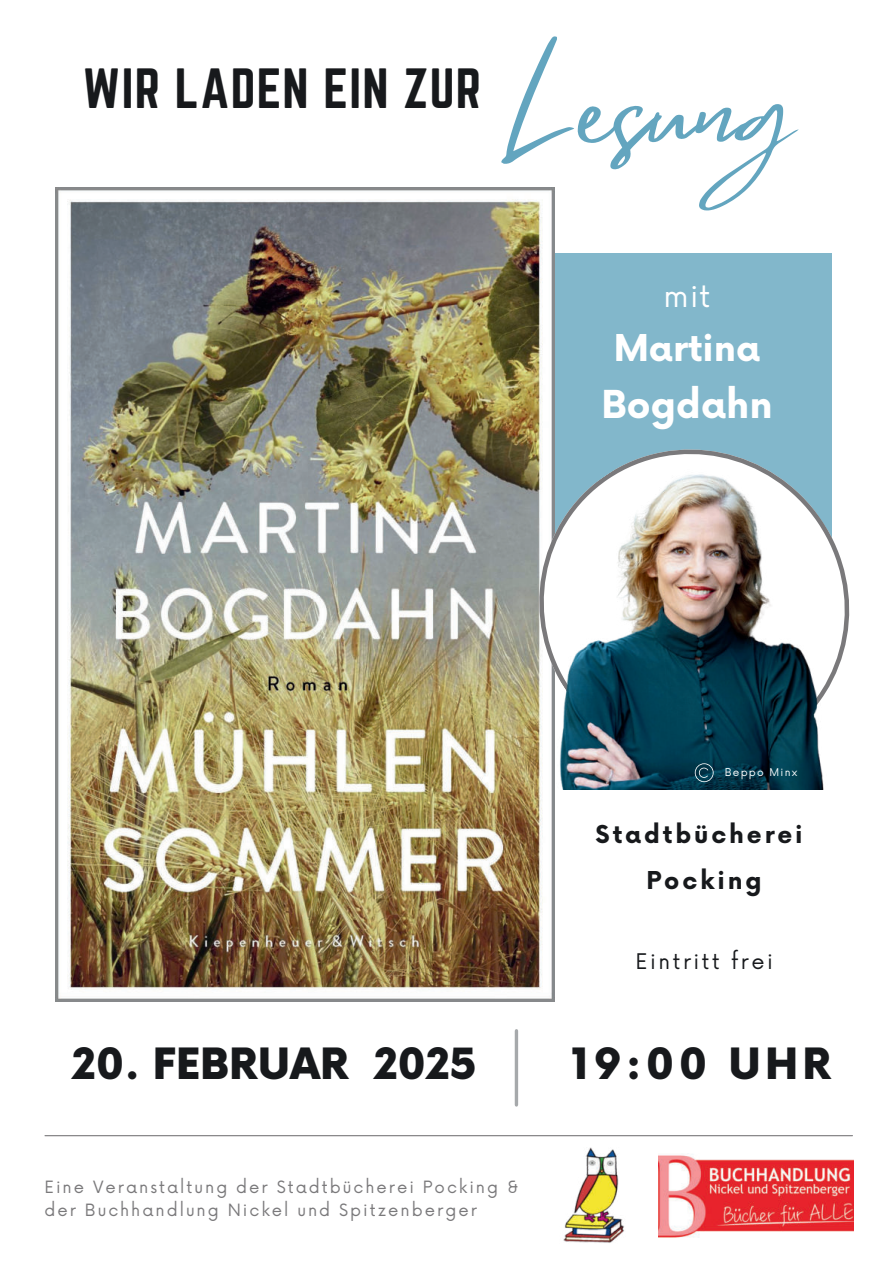
<style>
.page{position:relative;width:894px;height:1264px;background:#fff}
.page>*{position:absolute;margin:0;border:0;box-sizing:border-box;transform-origin:0 0}
.t1{font:111px "Mistrully";color:#63a5bf}
.t2{font:49.5px "Norwester";letter-spacing:.025em;color:#17191c}
.t3{font:900 42px "Now";color:#17191c}
.t4{font:900 42px "Now";letter-spacing:.1em;color:#17191c}
.t5{font:700 37.5px "Now";color:#fff}
.t6{font:700 36px "Now";color:#fff}
.t7{font:30px "Now";color:#fff}
.t8{font:700 24px/46.2px "Now";letter-spacing:.12em;color:#17191c;text-align:center}
.t9{font:21px "Now";letter-spacing:.12em;color:#17191c}
.t10{font:16.5px/22.5px "Now";letter-spacing:.12em;color:#7a797b}
.t11{font:10.5px "Now";letter-spacing:.12em;color:#fff}
</style>
<div class="page">
<div style="left:542px;top:253px;width:289px;height:335px;background:#82b7cb"></div>
<img style="left:55px;top:187px;width:499px;height:814px">
<svg style="left:514px;top:1030px;width:4px;height:74px"></svg>
<img style="left:563px;top:1147px;width:61px;height:96px">
<svg style="left:518px;top:428px;width:314px;height:356px"></svg>
<img style="left:520px;top:441px;width:330px;height:348px">
<img style="left:658px;top:1153px;width:194px;height:85px">
<hr style="left:45px;top:1135px;width:807px;height:1px;background:#7a797b">
<svg style="left:694px;top:763px;width:19px;height:19px"></svg>
<h2 class="t2" style="left:83px;top:65px;width:399px">WIR LADEN EIN ZUR</h2>
<h1 class="t1" style="left:504px;top:39px;width:290px">Lesung</h1>
<h3 class="t7" style="left:663px;top:272px;width:48px">mit</h3>
<h3 class="t6" style="left:613px;top:321px;width:148px">Martina</h3>
<h3 class="t5" style="left:601px;top:377px;width:173px">Bogdahn</h3>
<p class="t11" style="left:724px;top:763px;width:74px">Beppo Minx</p>
<h3 class="t8" style="left:595px;top:810px;width:209px">Stadtbücherei<br>Pocking</h3>
<p class="t9" style="left:635px;top:944px;width:139px">Eintritt frei</p>
<h3 class="t3" style="left:72px;top:1033px;width:406px">20KgFEBRUARgg2025</h3>
<h3 class="t4" style="left:571px;top:1033px;width:261px">19E00gUHR</h3>
<p class="t10" style="left:44px;top:1174px;width:475px">Eine Veranstaltung der Stadtbücherei Pocking &amp; der Buchhandlung Nickel und Spitzenberger</p>
</div>
